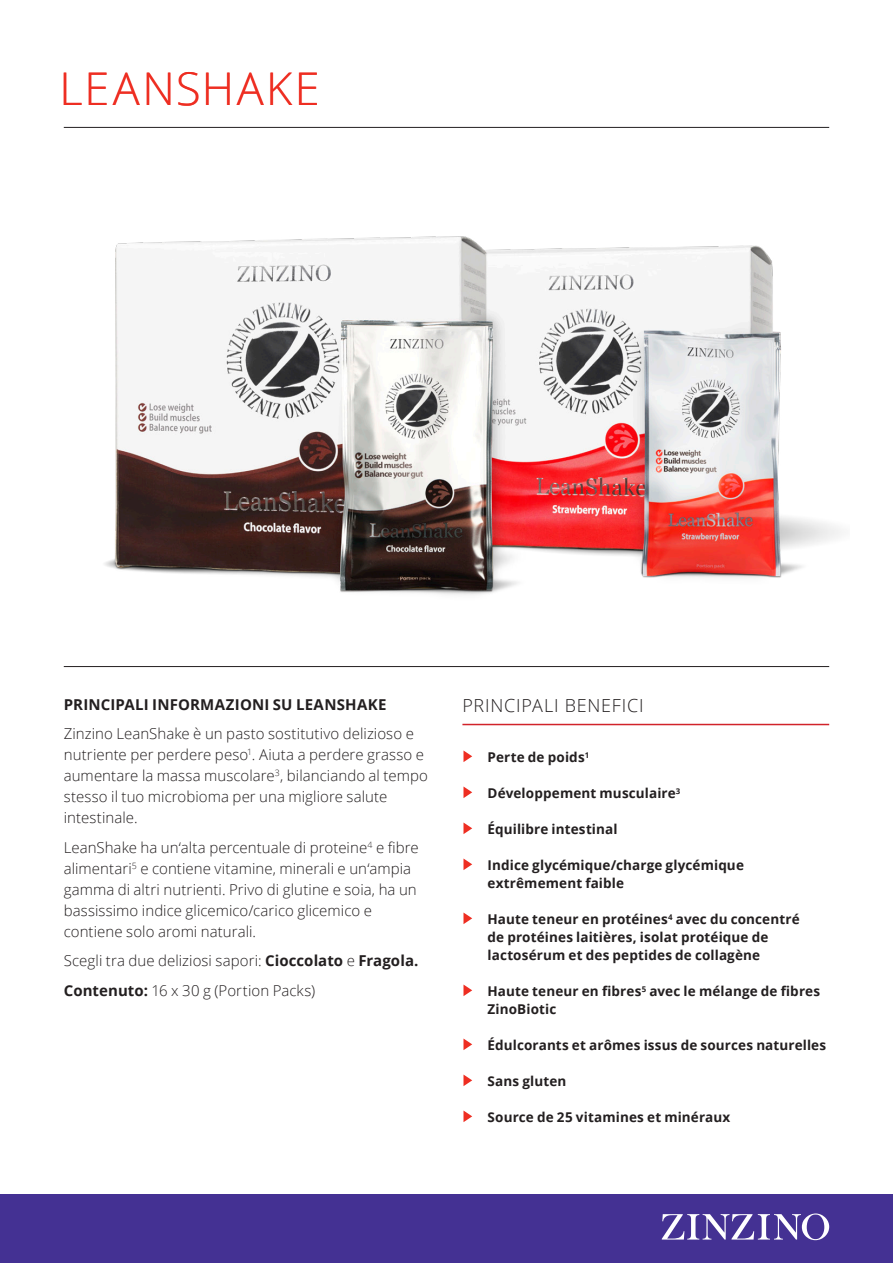
<style>
.page{position:relative;width:893px;height:1263px;background:#fff}
.page>*{position:absolute;margin:0;border:0;box-sizing:border-box;transform-origin:0 0}
.t1{font:300 45px "Open Sans";letter-spacing:.055em;color:#ee2e22}
.t2{font:300 18px "Open Sans";letter-spacing:.045em;color:#231f20}
.Brödtext_ingress_Lig{font:300 15px/21px "Open Sans";letter-spacing:.005em;color:#231f20}
.t3{font:700 15px "Open Sans";letter-spacing:.01em;color:#231f20}
.Brödtext_Key_Benefit{font:700 13.5px/18px "Open Sans";letter-spacing:.01em;color:#231f20}
.s1{font-weight:700}
</style>
<div class="page">
<div style="left:0;top:1194px;width:893px;height:69px;background:#443193"></div>
<svg style="left:662px;top:1213px;width:167px;height:27px"></svg>
<hr style="left:64px;top:666px;width:765px;height:1px;background:#231f20">
<img style="left:104px;top:236px;width:737px;height:359px">
<svg style="left:463px;top:750px;width:9px;height:12px"></svg>
<svg style="left:463px;top:786px;width:9px;height:12px"></svg>
<svg style="left:463px;top:822px;width:9px;height:12px"></svg>
<svg style="left:463px;top:858px;width:9px;height:12px"></svg>
<svg style="left:463px;top:912px;width:9px;height:12px"></svg>
<svg style="left:463px;top:984px;width:9px;height:12px"></svg>
<svg style="left:463px;top:1038px;width:9px;height:12px"></svg>
<svg style="left:463px;top:1074px;width:9px;height:12px"></svg>
<svg style="left:463px;top:1110px;width:9px;height:12px"></svg>
<hr style="left:462px;top:724px;width:367px;height:1px;background:#d1232a">
<hr style="left:64px;top:127px;width:765px;height:1px;background:#231f20">
<p class="t1" style="left:60px;top:57px;width:262px">LEANSHAKE</p>
<p class="t3" style="left:64px;top:693px;width:324px">PRINCIPALI INFORMAZIONI SU LEANSHAKE</p>
<p class="Brödtext_ingress_Lig" style="left:64px;top:723px;width:366px">Zinzino LeanShake è un pasto sostitutivo delizioso e nutriente per perdere peso<sup>1</sup>. Aiuta a perdere grasso e aumentare la massa muscolare<sup>3</sup>, bilanciando al tempo stesso il tuo microbioma per una migliore salute intestinale.</p>
<p class="Brödtext_ingress_Lig" style="left:64px;top:836px;width:356px">LeanShake ha un‘alta percentuale di proteine<sup>4</sup> e fibre alimentari<sup>5</sup> e contiene vitamine, minerali e un‘ampia gamma di altri nutrienti. Privo di glutine e soia, ha un bassissimo indice glicemico/carico glicemico e contiene solo aromi naturali.</p>
<p class="Brödtext_ingress_Lig" style="left:64px;top:950px;width:356px">Scegli tra due deliziosi sapori: <span class="s1">Cioccolato</span> e <span class="s1">Fragola.</span></p>
<p class="Brödtext_ingress_Lig" style="left:64px;top:979px;width:253px"><span class="s1">Contenuto:</span> 16 x 30 g (Portion Packs)</p>
<p class="t2" style="left:462px;top:693px;width:183px">PRINCIPALI BENEFICI</p>
<p class="Brödtext_Key_Benefit" style="left:487px;top:748px;width:103px">Perte de poids<sup>1</sup></p>
<p class="Brödtext_Key_Benefit" style="left:487px;top:784px;width:194px">Développement musculaire<sup>3</sup></p>
<p class="Brödtext_Key_Benefit" style="left:487px;top:820px;width:131px">Équilibre intestinal</p>
<p class="Brödtext_Key_Benefit" style="left:487px;top:856px;width:258px">Indice glycémique/charge glycémique extrêmement faible</p>
<p class="Brödtext_Key_Benefit" style="left:487px;top:910px;width:314px">Haute teneur en protéines<sup>4</sup> avec du concentré de protéines laitières, isolat protéique de lactosérum et des peptides de collagène</p>
<p class="Brödtext_Key_Benefit" style="left:487px;top:982px;width:334px">Haute teneur en fibres<sup>5</sup> avec le mélange de fibres<br>ZinoBiotic</p>
<p class="Brödtext_Key_Benefit" style="left:487px;top:1036px;width:340px">Édulcorants et arômes issus de sources naturelles</p>
<p class="Brödtext_Key_Benefit" style="left:487px;top:1072px;width:80px">Sans gluten</p>
<p class="Brödtext_Key_Benefit" style="left:487px;top:1108px;width:244px">Source de 25 vitamines et minéraux</p>
</div>
